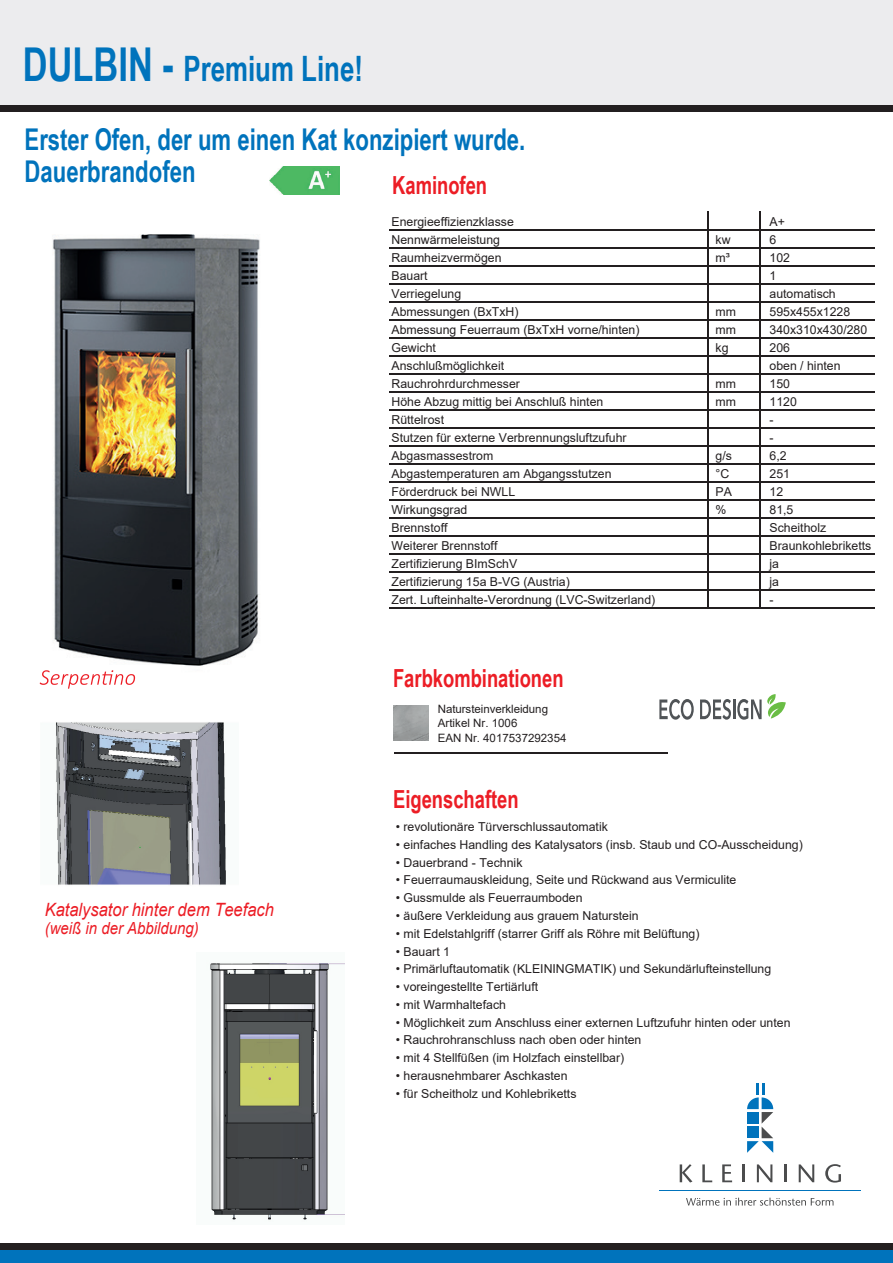
<style>
.page{position:relative;width:893px;height:1263px;background:#fff}
.page>*{position:absolute;margin:0;border:0;box-sizing:border-box;transform-origin:0 0}
.t1{font:700 34.95px "Arial Narrow";color:#0073bc;scale:.9 1}
.t2{font:700 30px/32.4px "Arial Narrow";color:#0073bc;scale:.9 1}
.t3{font:700 24.9px "Arial Narrow";color:#ec1d25;scale:.9 1}
.t4{font:italic 18.3px "Arial";color:#ec1d25;scale:.9 1}
.t5{font:italic 16.65px "Arial";color:#ec1d25;scale:.9 1}
.t6{font:12.3px "Arial";color:#231f20}
.t7{font:11.55px/14.2px "Arial";color:#231f20}
.s1{font-size:46.65px}
</style>
<div class="page">
<img style="left:52px;top:234px;width:208px;height:432px">
<div style="left:0;top:83px;width:893px;height:29px;background:#231f20"></div>
<div style="left:0;top:0;width:893px;height:105px;background:#ececee"></div>
<div style="left:0;top:1243px;width:893px;height:7px;background:#231f20"></div>
<div style="left:0;top:1250px;width:893px;height:13px;background:#0073bc"></div>
<svg style="left:40px;top:670px;width:95px;height:19px"></svg>
<img style="left:270px;top:166px;width:69px;height:28px">
<svg style="left:680px;top:1164px;width:12px;height:18px"></svg>
<svg style="left:702px;top:1164px;width:10px;height:18px"></svg>
<svg style="left:722px;top:1164px;width:10px;height:18px"></svg>
<hr style="left:742px;top:1164px;width:3px;height:18px;background:#4b4c4d">
<svg style="left:757px;top:1164px;width:15px;height:18px"></svg>
<hr style="left:784px;top:1164px;width:3px;height:18px;background:#4b4c4d">
<svg style="left:799px;top:1164px;width:15px;height:18px"></svg>
<svg style="left:825px;top:1164px;width:16px;height:18px"></svg>
<svg style="left:686px;top:1198px;width:147px;height:8px"></svg>
<hr style="left:660px;top:1190px;width:201px;height:1px;background:#0073bc">
<svg style="left:747px;top:1083px;width:26px;height:70px"></svg>
<hr style="left:707px;top:211px;width:2px;height:398px;background:#231f20">
<hr style="left:759px;top:211px;width:1px;height:398px;background:#231f20">
<hr style="left:389px;top:229px;width:485px;height:2px;background:#231f20">
<hr style="left:389px;top:247px;width:485px;height:2px;background:#231f20">
<hr style="left:389px;top:265px;width:485px;height:2px;background:#231f20">
<hr style="left:389px;top:283px;width:485px;height:2px;background:#231f20">
<hr style="left:389px;top:301px;width:485px;height:2px;background:#231f20">
<hr style="left:389px;top:319px;width:485px;height:2px;background:#231f20">
<hr style="left:389px;top:337px;width:485px;height:2px;background:#231f20">
<hr style="left:389px;top:355px;width:485px;height:2px;background:#231f20">
<hr style="left:389px;top:373px;width:485px;height:2px;background:#231f20">
<hr style="left:389px;top:391px;width:485px;height:2px;background:#231f20">
<hr style="left:389px;top:409px;width:485px;height:2px;background:#231f20">
<hr style="left:389px;top:427px;width:485px;height:2px;background:#231f20">
<hr style="left:389px;top:445px;width:485px;height:2px;background:#231f20">
<hr style="left:389px;top:463px;width:485px;height:2px;background:#231f20">
<hr style="left:389px;top:481px;width:485px;height:2px;background:#231f20">
<hr style="left:389px;top:499px;width:485px;height:2px;background:#231f20">
<hr style="left:389px;top:517px;width:485px;height:2px;background:#231f20">
<hr style="left:389px;top:535px;width:485px;height:2px;background:#231f20">
<hr style="left:389px;top:553px;width:485px;height:2px;background:#231f20">
<hr style="left:389px;top:571px;width:485px;height:2px;background:#231f20">
<hr style="left:389px;top:589px;width:485px;height:2px;background:#231f20">
<hr style="left:389px;top:607px;width:485px;height:2px;background:#231f20">
<img style="left:394px;top:705px;width:34px;height:35px">
<hr style="left:394px;top:752px;width:274px;height:1px;background:#231f20">
<img style="left:55px;top:722px;width:171px;height:163px">
<img style="left:210px;top:963px;width:134px;height:257px">
<svg style="left:659px;top:699px;width:35px;height:21px"></svg>
<svg style="left:700px;top:699px;width:31px;height:21px"></svg>
<hr style="left:733px;top:699px;width:2px;height:20px;background:#505457">
<svg style="left:737px;top:694px;width:49px;height:26px"></svg>
<h1 class="t1" style="left:23px;top:42px;width:379px"><span class="s1">DULBIN -</span> Premium Line!</h1>
<h2 class="t2" style="left:25px;top:122px;width:558px">Erster Ofen, der um einen Kat konzipiert wurde.<br>Dauerbrandofen</h2>
<p class="t6" style="left:391px;top:213px;width:124px">Energieeffizienzklasse</p>
<p class="t6" style="left:769px;top:213px;width:17px">A+</p>
<p class="t6" style="left:391px;top:231px;width:110px">Nennwärmeleistung</p>
<p class="t6" style="left:715px;top:231px;width:17px">kw</p>
<p class="t6" style="left:769px;top:231px;width:8px">6</p>
<p class="t6" style="left:391px;top:249px;width:112px">Raumheizvermögen</p>
<p class="t6" style="left:715px;top:249px;width:16px">m³</p>
<p class="t6" style="left:769px;top:249px;width:22px">102</p>
<p class="t6" style="left:391px;top:267px;width:38px">Bauart</p>
<p class="t6" style="left:769px;top:267px;width:8px">1</p>
<p class="t6" style="left:391px;top:285px;width:71px">Verriegelung</p>
<p class="t6" style="left:769px;top:285px;width:68px">automatisch</p>
<p class="t6" style="left:391px;top:303px;width:129px">Abmessungen (BxTxH)</p>
<p class="t6" style="left:715px;top:303px;width:22px">mm</p>
<p class="t6" style="left:769px;top:303px;width:82px">595x455x1228</p>
<p class="t6" style="left:391px;top:321px;width:250px">Abmessung Feuerraum (BxTxH vorne/hinten)</p>
<p class="t6" style="left:715px;top:321px;width:22px">mm</p>
<p class="t6" style="left:769px;top:321px;width:99px">340x310x430/280</p>
<p class="t6" style="left:391px;top:339px;width:46px">Gewicht</p>
<p class="t6" style="left:715px;top:339px;width:14px">kg</p>
<p class="t6" style="left:769px;top:339px;width:22px">206</p>
<p class="t6" style="left:391px;top:357px;width:114px">Anschlußmöglichkeit</p>
<p class="t6" style="left:769px;top:357px;width:73px">oben / hinten</p>
<p class="t6" style="left:391px;top:375px;width:130px">Rauchrohrdurchmesser</p>
<p class="t6" style="left:715px;top:375px;width:22px">mm</p>
<p class="t6" style="left:769px;top:375px;width:22px">150</p>
<p class="t6" style="left:391px;top:393px;width:213px">Höhe Abzug mittig bei Anschluß hinten</p>
<p class="t6" style="left:715px;top:393px;width:22px">mm</p>
<p class="t6" style="left:769px;top:393px;width:29px">1120</p>
<p class="t6" style="left:391px;top:411px;width:54px">Rüttelrost</p>
<p class="t6" style="left:769px;top:411px;width:6px">-</p>
<p class="t6" style="left:391px;top:429px;width:237px">Stutzen für externe Verbrennungsluftzufuhr</p>
<p class="t6" style="left:769px;top:429px;width:6px">-</p>
<p class="t6" style="left:391px;top:447px;width:103px">Abgasmassestrom</p>
<p class="t6" style="left:715px;top:447px;width:18px">g/s</p>
<p class="t6" style="left:769px;top:447px;width:19px">6,2</p>
<p class="t6" style="left:391px;top:465px;width:222px">Abgastemperaturen am Abgangsstutzen</p>
<p class="t6" style="left:715px;top:465px;width:15px">°C</p>
<p class="t6" style="left:769px;top:465px;width:22px">251</p>
<p class="t6" style="left:391px;top:483px;width:125px">Förderdruck bei NWLL</p>
<p class="t6" style="left:715px;top:483px;width:18px">PA</p>
<p class="t6" style="left:769px;top:483px;width:15px">12</p>
<p class="t6" style="left:391px;top:501px;width:77px">Wirkungsgrad</p>
<p class="t6" style="left:715px;top:501px;width:12px">%</p>
<p class="t6" style="left:769px;top:501px;width:25px">81,5</p>
<p class="t6" style="left:391px;top:519px;width:58px">Brennstoff</p>
<p class="t6" style="left:769px;top:519px;width:58px">Scheitholz</p>
<p class="t6" style="left:391px;top:537px;width:107px">Weiterer Brennstoff</p>
<p class="t6" style="left:769px;top:537px;width:103px">Braunkohlebriketts</p>
<p class="t6" style="left:391px;top:555px;width:127px">Zertifizierung BImSchV</p>
<p class="t6" style="left:769px;top:555px;width:11px">ja</p>
<p class="t6" style="left:391px;top:573px;width:180px">Zertifizierung 15a B-VG (Austria)</p>
<p class="t6" style="left:769px;top:573px;width:11px">ja</p>
<p class="t6" style="left:391px;top:591px;width:265px">Zert. Lufteinhalte-Verordnung (LVC-Switzerland)</p>
<p class="t6" style="left:769px;top:591px;width:6px">-</p>
<h3 class="t3" style="left:392px;top:166px;width:107px">Kaminofen</h3>
<h3 class="t3" style="left:393px;top:660px;width:191px">Farbkombinationen</h3>
<p class="t7" style="left:438px;top:702px;width:130px">Natursteinverkleidung<br>Artikel Nr. 1006<br>EAN Nr. 4017537292354</p>
<h3 class="t4" style="left:45px;top:898px;width:256px">Katalysator hinter dem Teefach</h3>
<h3 class="t5" style="left:45px;top:918px;width:173px">(weiß in der Abbildung)</h3>
<h3 class="t3" style="left:393px;top:780px;width:141px">Eigenschaften</h3>
<p class="t6" style="left:396px;top:818px;width:214px">• revolutionäre Türverschlussautomatik</p>
<p class="t6" style="left:396px;top:836px;width:408px">• einfaches Handling des Katalysators (insb. Staub und CO-Ausscheidung)</p>
<p class="t6" style="left:396px;top:854px;width:128px">• Dauerbrand - Technik</p>
<p class="t6" style="left:396px;top:872px;width:342px">• Feuerraumauskleidung, Seite und Rückwand aus Vermiculite</p>
<p class="t6" style="left:396px;top:889px;width:188px">• Gussmulde als Feuerraumboden</p>
<p class="t6" style="left:396px;top:907px;width:244px">• äußere Verkleidung aus grauem Naturstein</p>
<p class="t6" style="left:396px;top:925px;width:305px">• mit Edelstahlgriff (starrer Griff als Röhre mit Belüftung)</p>
<p class="t6" style="left:396px;top:943px;width:56px">• Bauart 1</p>
<p class="t6" style="left:396px;top:960px;width:377px">• Primärluftautomatik (KLEININGMATIK) und Sekundärlufteinstellung</p>
<p class="t6" style="left:396px;top:978px;width:144px">• voreingestellte Tertiärluft</p>
<p class="t6" style="left:396px;top:996px;width:112px">• mit Warmhaltefach</p>
<p class="t6" style="left:396px;top:1014px;width:396px">• Möglichkeit zum Anschluss einer externen Luftzufuhr hinten oder unten</p>
<p class="t6" style="left:396px;top:1031px;width:247px">• Rauchrohranschluss nach oben oder hinten</p>
<p class="t6" style="left:396px;top:1049px;width:230px">• mit 4 Stellfüßen (im Holzfach einstellbar)</p>
<p class="t6" style="left:396px;top:1067px;width:173px">• herausnehmbarer Aschkasten</p>
<p class="t6" style="left:396px;top:1085px;width:182px">• für Scheitholz und Kohlebriketts</p>
</div>
